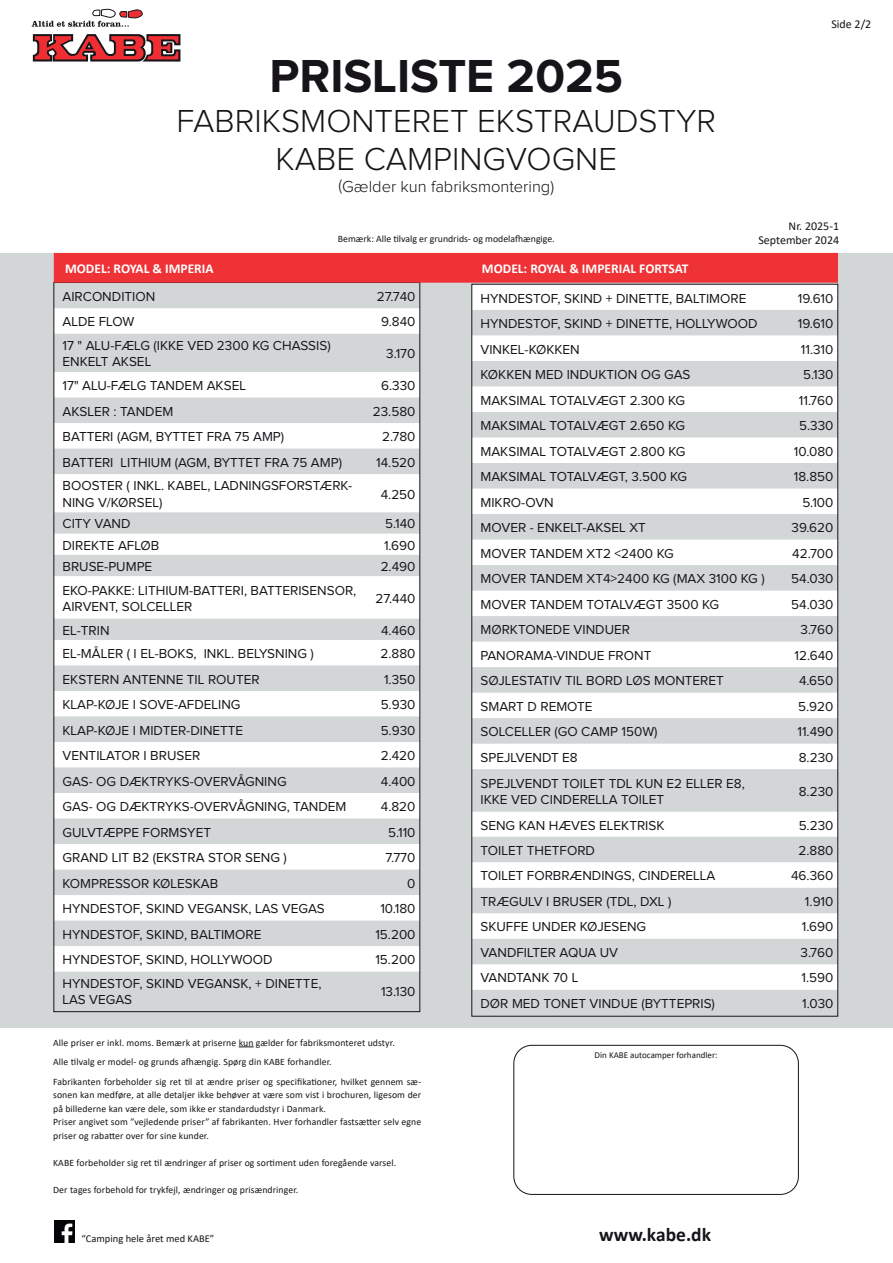
<style>
.page{position:relative;width:893px;height:1263px;background:#fff}
.page>*{position:absolute;margin:0;border:0;box-sizing:border-box;transform-origin:0 0}
.t1{font:700 48px "Proxima Nova";color:#171419}
.t2{font:300 33px "Proxima Nova";color:#171419}
.t3{font:700 19.5px "Calibri";color:#171419}
.t4{font:300 16.5px "Proxima Nova";color:#171419}
.t5{font:13.5px/16.2px "Proxima Nova";color:#171419}
.t6{font:700 13.5px "Calibri";color:#fff}
.t7{font:12px "Calibri";color:#171419}
.t8{font:10.5px "Calibri";color:#171419}
.t9{font:9.75px/13.5px "Calibri";letter-spacing:.01em;color:#171419;text-align:justify}
.t10{font:9px "Calibri";color:#171419}
</style>
<div class="page">
<div style="left:0;top:253px;width:893px;height:774px;background:#d2d6d6"></div>
<svg style="left:56px;top:308px;width:362px;height:664px;fill:#fff"></svg>
<svg style="left:474px;top:286px;width:362px;height:704px"></svg>
<div style="left:54px;top:253px;width:784px;height:30px;background:#ee3236"></div>
<svg style="left:239px;top:1046px;width:15px;height:1px"></svg>
<img style="left:54px;top:1220px;width:21px;height:22px">
<svg style="left:33px;top:34px;width:147px;height:27px"></svg>
<svg style="left:32px;top:9px;width:111px;height:18px"></svg>
<div style="left:513px;top:1045px;width:286px;height:150px;border:1px solid #171419;border-radius:18px"></div>
<p class="t1" style="left:269px;top:54px;width:355px">PRISLISTE 2025</p>
<p class="t2" style="left:176px;top:106px;width:541px">FABRIKSMONTERET EKSTRAUDSTYR</p>
<p class="t2" style="left:276px;top:144px;width:343px">KABE CAMPINGVOGNE</p>
<p class="t4" style="left:338px;top:179px;width:217px">(Gælder kun fabriksmontering)</p>
<p class="t7" style="left:831px;top:15px;width:42px">Side 2/2</p>
<p class="t7" style="left:789px;top:217px;width:52px">Nr. 2025-1</p>
<p class="t9" style="left:338px;top:232px;width:218px">Bemærk: Alle tilvalg er grundrids- og modelafhængige.</p>
<p class="t7" style="left:758px;top:232px;width:82px">September 2024</p>
<p class="t6" style="left:65px;top:259px;width:150px">MODEL: ROYAL &amp; IMPERIA</p>
<p class="t6" style="left:482px;top:259px;width:208px">MODEL: ROYAL &amp; IMPERIAL FORTSAT</p>
<p class="t5" style="left:63px;top:289px;width:94px">AIRCONDITION</p>
<p class="t5" style="left:377px;top:289px;width:40px">27.740</p>
<p class="t5" style="left:63px;top:314px;width:73px">ALDE FLOW</p>
<p class="t5" style="left:381px;top:314px;width:36px">9.840</p>
<p class="t5" style="left:63px;top:338px;width:270px">17 " ALU-FÆLG (IKKE VED 2300 KG CHASSIS)<br>ENKELT AKSEL</p>
<p class="t5" style="left:386px;top:346px;width:31px">3.170</p>
<p class="t5" style="left:63px;top:378px;width:185px">17" ALU-FÆLG TANDEM AKSEL</p>
<p class="t5" style="left:381px;top:378px;width:36px">6.330</p>
<p class="t5" style="left:63px;top:404px;width:112px">AKSLER : TANDEM</p>
<p class="t5" style="left:373px;top:404px;width:44px">23.580</p>
<p class="t5" style="left:63px;top:429px;width:223px">BATTERI (AGM, BYTTET FRA 75 AMP)</p>
<p class="t5" style="left:382px;top:429px;width:35px">2.780</p>
<p class="t5" style="left:63px;top:455px;width:281px">BATTERI LITHIUM (AGM, BYTTET FRA 75 AMP)</p>
<p class="t5" style="left:376px;top:455px;width:41px">14.520</p>
<p class="t5" style="left:63px;top:478px;width:291px">BOOSTER ( INKL. KABEL, LADNINGSFORSTÆRK-<br>NING V/KØRSEL)</p>
<p class="t5" style="left:381px;top:486px;width:36px">4.250</p>
<p class="t5" style="left:63px;top:516px;width:70px">CITY VAND</p>
<p class="t5" style="left:385px;top:516px;width:32px">5.140</p>
<p class="t5" style="left:63px;top:537px;width:98px">DIREKTE AFLØB</p>
<p class="t5" style="left:384px;top:537px;width:33px">1.690</p>
<p class="t5" style="left:63px;top:559px;width:91px">BRUSE-PUMPE</p>
<p class="t5" style="left:381px;top:559px;width:36px">2.490</p>
<p class="t5" style="left:63px;top:583px;width:295px">EKO-PAKKE: LITHIUM-BATTERI, BATTERISENSOR,<br>AIRVENT, SOLCELLER</p>
<p class="t5" style="left:375px;top:591px;width:42px">27.440</p>
<p class="t5" style="left:63px;top:623px;width:49px">EL-TRIN</p>
<p class="t5" style="left:381px;top:623px;width:36px">4.460</p>
<p class="t5" style="left:63px;top:646px;width:253px">EL-MÅLER ( I EL-BOKS, INKL. BELYSNING )</p>
<p class="t5" style="left:380px;top:646px;width:37px">2.880</p>
<p class="t5" style="left:63px;top:671px;width:199px">EKSTERN ANTENNE TIL ROUTER</p>
<p class="t5" style="left:384px;top:671px;width:33px">1.350</p>
<p class="t5" style="left:63px;top:697px;width:180px">KLAP-KØJE I SOVE-AFDELING</p>
<p class="t5" style="left:381px;top:697px;width:36px">5.930</p>
<p class="t5" style="left:63px;top:722px;width:182px">KLAP-KØJE I MIDTER-DINETTE</p>
<p class="t5" style="left:381px;top:722px;width:36px">5.930</p>
<p class="t5" style="left:63px;top:748px;width:139px">VENTILATOR I BRUSER</p>
<p class="t5" style="left:381px;top:748px;width:36px">2.420</p>
<p class="t5" style="left:63px;top:773px;width:226px">GAS- OG DÆKTRYKS-OVERVÅGNING</p>
<p class="t5" style="left:381px;top:773px;width:36px">4.400</p>
<p class="t5" style="left:63px;top:799px;width:285px">GAS- OG DÆKTRYKS-OVERVÅGNING, TANDEM</p>
<p class="t5" style="left:381px;top:799px;width:36px">4.820</p>
<p class="t5" style="left:63px;top:825px;width:150px">GULVTÆPPE FORMSYET</p>
<p class="t5" style="left:388px;top:825px;width:29px">5.110</p>
<p class="t5" style="left:63px;top:850px;width:226px">GRAND LIT B2 (EKSTRA STOR SENG )</p>
<p class="t5" style="left:385px;top:850px;width:32px">7.770</p>
<p class="t5" style="left:63px;top:876px;width:157px">KOMPRESSOR KØLESKAB</p>
<p class="t5" style="left:407px;top:876px;width:10px">0</p>
<p class="t5" style="left:63px;top:901px;width:264px">HYNDESTOF, SKIND VEGANSK, LAS VEGAS</p>
<p class="t5" style="left:380px;top:901px;width:37px">10.180</p>
<p class="t5" style="left:63px;top:927px;width:200px">HYNDESTOF, SKIND, BALTIMORE</p>
<p class="t5" style="left:375px;top:927px;width:42px">15.200</p>
<p class="t5" style="left:63px;top:952px;width:211px">HYNDESTOF, SKIND, HOLLYWOOD</p>
<p class="t5" style="left:375px;top:952px;width:42px">15.200</p>
<p class="t5" style="left:63px;top:976px;width:260px">HYNDESTOF, SKIND VEGANSK, + DINETTE,</p>
<p class="t5" style="left:63px;top:992px;width:71px">LAS VEGAS</p>
<p class="t5" style="left:381px;top:984px;width:36px">13.130</p>
<p class="t9" style="left:53px;top:1035px;width:343px">Alle priser er inkl. moms. Bemærk at priserne kun gælder for fabriksmonteret udstyr.</p>
<p class="t9" style="left:53px;top:1055px;width:280px">Alle tilvalg er model- og grunds afhængig. Spørg din KABE forhandler.</p>
<p class="t9" style="left:53px;top:1074px;width:370px">Fabrikanten forbeholder sig ret til at ændre priser og specifikationer, hvilket gennem sæ&shy;sonen kan medføre, at alle detaljer ikke behøver at være som vist i brochuren, ligesom der på billederne kan være dele, som ikke er standardudstyr i Danmark.</p>
<p class="t9" style="left:53px;top:1115px;width:370px">Priser angivet som ”vejledende priser” af fabrikanten. Hver forhandler fastsætter selv egne priser og rabatter over for sine kunder.</p>
<p class="t9" style="left:53px;top:1155px;width:344px">KABE forbeholder sig ret til ændringer af priser og sortiment uden foregående varsel.</p>
<p class="t9" style="left:53px;top:1182px;width:247px">Der tages forbehold for trykfejl, ændringer og prisændringer.</p>
<p class="t5" style="left:480px;top:290px;width:267px">HYNDESTOF, SKIND + DINETTE, BALTIMORE</p>
<p class="t5" style="left:798px;top:290px;width:37px">19.610</p>
<p class="t5" style="left:480px;top:316px;width:278px">HYNDESTOF, SKIND + DINETTE, HOLLYWOOD</p>
<p class="t5" style="left:798px;top:316px;width:37px">19.610</p>
<p class="t5" style="left:480px;top:341px;width:101px">VINKEL-KØKKEN</p>
<p class="t5" style="left:801px;top:341px;width:34px">11.310</p>
<p class="t5" style="left:480px;top:367px;width:211px">KØKKEN MED INDUKTION OG GAS</p>
<p class="t5" style="left:803px;top:367px;width:32px">5.130</p>
<p class="t5" style="left:480px;top:392px;width:206px">MAKSIMAL TOTALVÆGT 2.300 KG</p>
<p class="t5" style="left:799px;top:392px;width:36px">11.760</p>
<p class="t5" style="left:480px;top:418px;width:206px">MAKSIMAL TOTALVÆGT 2.650 KG</p>
<p class="t5" style="left:799px;top:418px;width:36px">5.330</p>
<p class="t5" style="left:480px;top:444px;width:207px">MAKSIMAL TOTALVÆGT 2.800 KG</p>
<p class="t5" style="left:794px;top:444px;width:41px">10.080</p>
<p class="t5" style="left:480px;top:469px;width:208px">MAKSIMAL TOTALVÆGT, 3.500 KG</p>
<p class="t5" style="left:794px;top:469px;width:41px">18.850</p>
<p class="t5" style="left:480px;top:495px;width:75px">MIKRO-OVN</p>
<p class="t5" style="left:802px;top:495px;width:33px">5.100</p>
<p class="t5" style="left:480px;top:520px;width:167px">MOVER - ENKELT-AKSEL XT</p>
<p class="t5" style="left:791px;top:520px;width:43px">39.620</p>
<p class="t5" style="left:480px;top:546px;width:195px">MOVER TANDEM XT2 &lt;2400 KG</p>
<p class="t5" style="left:792px;top:546px;width:43px">42.700</p>
<p class="t5" style="left:480px;top:571px;width:286px">MOVER TANDEM XT4&gt;2400 KG (MAX 3100 KG )</p>
<p class="t5" style="left:791px;top:571px;width:44px">54.030</p>
<p class="t5" style="left:480px;top:597px;width:240px">MOVER TANDEM TOTALVÆGT 3500 KG</p>
<p class="t5" style="left:791px;top:597px;width:44px">54.030</p>
<p class="t5" style="left:480px;top:622px;width:151px">MØRKTONEDE VINDUER</p>
<p class="t5" style="left:800px;top:622px;width:34px">3.760</p>
<p class="t5" style="left:480px;top:648px;width:172px">PANORAMA-VINDUE FRONT</p>
<p class="t5" style="left:794px;top:648px;width:40px">12.640</p>
<p class="t5" style="left:480px;top:673px;width:245px">SØJLESTATIV TIL BORD LØS MONTERET</p>
<p class="t5" style="left:799px;top:673px;width:36px">4.650</p>
<p class="t5" style="left:480px;top:699px;width:114px">SMART D REMOTE</p>
<p class="t5" style="left:798px;top:699px;width:37px">5.920</p>
<p class="t5" style="left:480px;top:724px;width:179px">SOLCELLER (GO CAMP 150W)</p>
<p class="t5" style="left:797px;top:724px;width:38px">11.490</p>
<p class="t5" style="left:480px;top:750px;width:99px">SPEJLVENDT E8</p>
<p class="t5" style="left:799px;top:750px;width:36px">8.230</p>
<p class="t5" style="left:480px;top:776px;width:266px">SPEJLVENDT TOILET TDL KUN E2 ELLER E8,<br>IKKE VED CINDERELLA TOILET</p>
<p class="t5" style="left:799px;top:784px;width:36px">8.230</p>
<p class="t5" style="left:480px;top:817px;width:186px">SENG KAN HÆVES ELEKTRISK</p>
<p class="t5" style="left:799px;top:817px;width:36px">5.230</p>
<p class="t5" style="left:480px;top:843px;width:116px">TOILET THETFORD</p>
<p class="t5" style="left:798px;top:843px;width:37px">2.880</p>
<p class="t5" style="left:480px;top:868px;width:236px">TOILET FORBRÆNDINGS, CINDERELLA</p>
<p class="t5" style="left:791px;top:868px;width:44px">46.360</p>
<p class="t5" style="left:480px;top:894px;width:192px">TRÆGULV I BRUSER (TDL, DXL )</p>
<p class="t5" style="left:805px;top:894px;width:30px">1.910</p>
<p class="t5" style="left:480px;top:919px;width:167px">SKUFFE UNDER KØJESENG</p>
<p class="t5" style="left:802px;top:919px;width:33px">1.690</p>
<p class="t5" style="left:480px;top:945px;width:139px">VANDFILTER AQUA UV</p>
<p class="t5" style="left:800px;top:945px;width:34px">3.760</p>
<p class="t5" style="left:480px;top:970px;width:99px">VANDTANK 70 L</p>
<p class="t5" style="left:802px;top:970px;width:33px">1.590</p>
<p class="t5" style="left:480px;top:996px;width:236px">DØR MED TONET VINDUE (BYTTEPRIS)</p>
<p class="t5" style="left:802px;top:996px;width:33px">1.030</p>
<p class="t10" style="left:595px;top:1049px;width:124px">Din KABE autocamper forhandler:</p>
<p class="t8" style="left:82px;top:1231px;width:134px">“Camping hele året med KABE”</p>
<p class="t3" style="left:599px;top:1220px;width:113px">www.kabe.dk</p>
</div>
